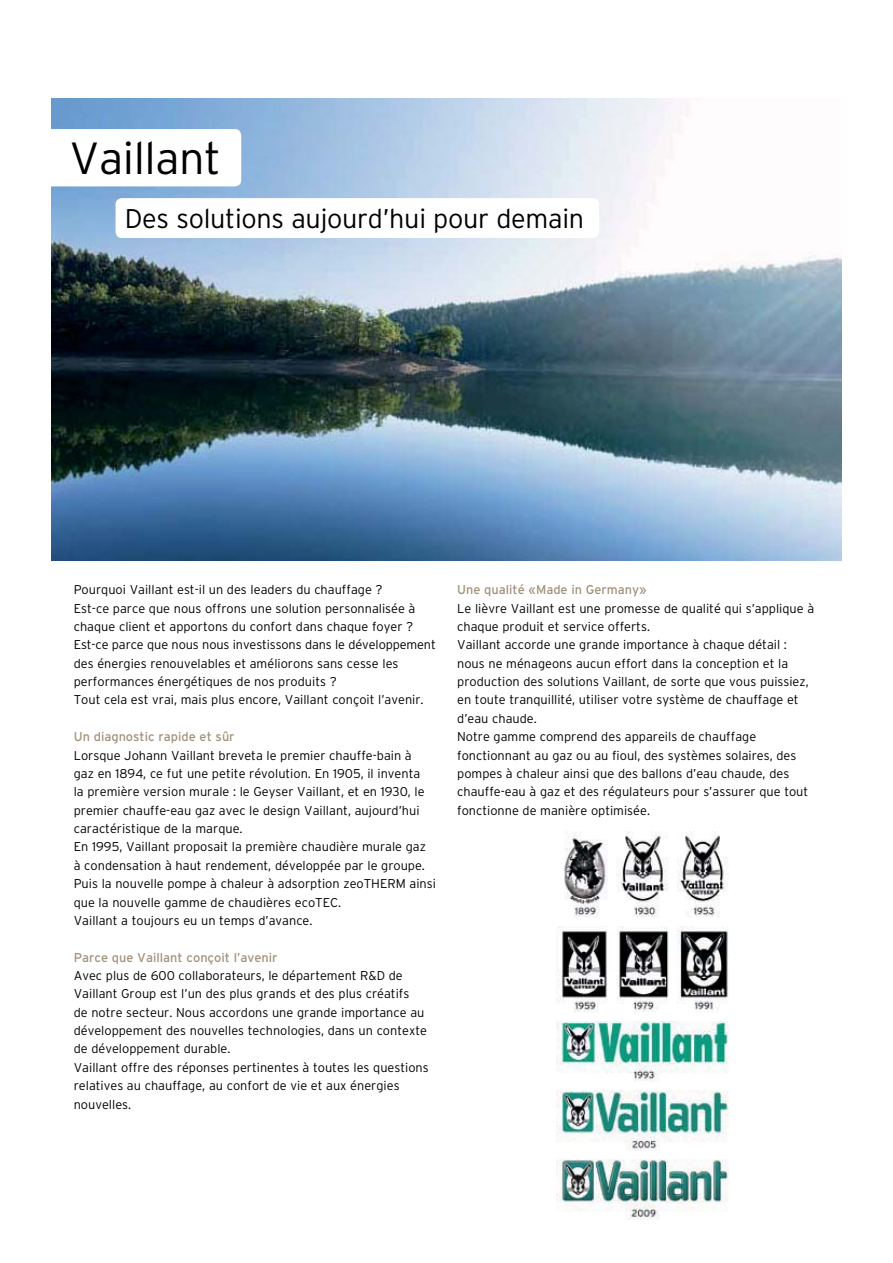
<style>
.page{position:relative;width:893px;height:1263px;background:#fff}
.page>*{position:absolute;margin:0;border:0;box-sizing:border-box;transform-origin:0 0}
.t1{font:300 45px "Interstate";letter-spacing:-.01em;color:#000}
.t2{font:300 27px "Interstate";letter-spacing:-.01em;color:#000}
.t3{font:300 12.75px/18.3px "Interstate";color:#000}
.t4{font:12.75px "Interstate";color:#a19179}
</style>
<div class="page">
<img style="left:51px;top:98px;width:791px;height:462px">
<div style="left:116px;top:198px;width:483px;height:40px;background:#fff;border-radius:6px"></div>
<svg style="left:51px;top:129px;width:190px;height:57px"></svg>
<img style="left:556px;top:831px;width:173px;height:389px">
<h1 class="t1" style="left:70px;top:141px;width:153px">Vaillant</h1>
<h2 class="t2" style="left:125px;top:208px;width:461px">Des solutions aujourd’hui pour demain</h2>
<p class="t3" style="left:74px;top:582px;width:363px">Pourquoi Vaillant est-il un des leaders du chauffage ?<br>Est-ce parce que nous offrons une solution personnalisée à chaque client et apportons du confort dans chaque foyer ?<br>Est-ce parce que nous nous investissons dans le développement des énergies renouvelables et améliorons sans cesse les performances énergétiques de nos produits ?<br>Tout cela est vrai, mais plus encore, Vaillant conçoit l’avenir.</p>
<p class="t4" style="left:74px;top:732px;width:162px">Un diagnostic rapide et sûr</p>
<p class="t3" style="left:74px;top:747px;width:364px">Lorsque Johann Vaillant breveta le premier chauffe-bain à<br>gaz en 1894, ce fut une petite révolution. En 1905, il inventa<br>la première version murale : le Geyser Vaillant, et en 1930, le premier chauffe-eau gaz avec le design Vaillant, aujourd’hui caractéristique de la marque.<br>En 1995, Vaillant proposait la première chaudière murale gaz à condensation à haut rendement, développée par le groupe.<br>Puis la nouvelle pompe à chaleur à adsorption zeoTHERM ainsi que la nouvelle gamme de chaudières ecoTEC.<br>Vaillant a toujours eu un temps d’avance.</p>
<p class="t4" style="left:74px;top:952px;width:205px">Parce que Vaillant conçoit l’avenir</p>
<p class="t3" style="left:74px;top:967px;width:356px">Avec plus de 600 collaborateurs, le département R&amp;D de Vaillant Group est l’un des plus grands et des plus créatifs<br>de notre secteur. Nous accordons une grande importance au développement des nouvelles technologies, dans un contexte de développement durable.<br>Vaillant offre des réponses pertinentes à toutes les questions relatives au chauffage, au confort de vie et aux énergies nouvelles.</p>
<p class="t4" style="left:457px;top:585px;width:191px">Une qualité «Made in Germany»</p>
<p class="t3" style="left:457px;top:600px;width:358px">Le lièvre Vaillant est une promesse de qualité qui s’applique à chaque produit et service offerts.<br>Vaillant accorde une grande importance à chaque détail : nous ne ménageons aucun effort dans la conception et la production des solutions Vaillant, de sorte que vous puissiez, en toute tranquillité, utiliser votre système de chauffage et d’eau chaude.<br>Notre gamme comprend des appareils de chauffage fonctionnant au gaz ou au fioul, des systèmes solaires, des pompes à chaleur ainsi que des ballons d’eau chaude, des chauffe-eau à gaz et des régulateurs pour s’assurer que tout fonctionne de manière optimisée.</p>
</div>
